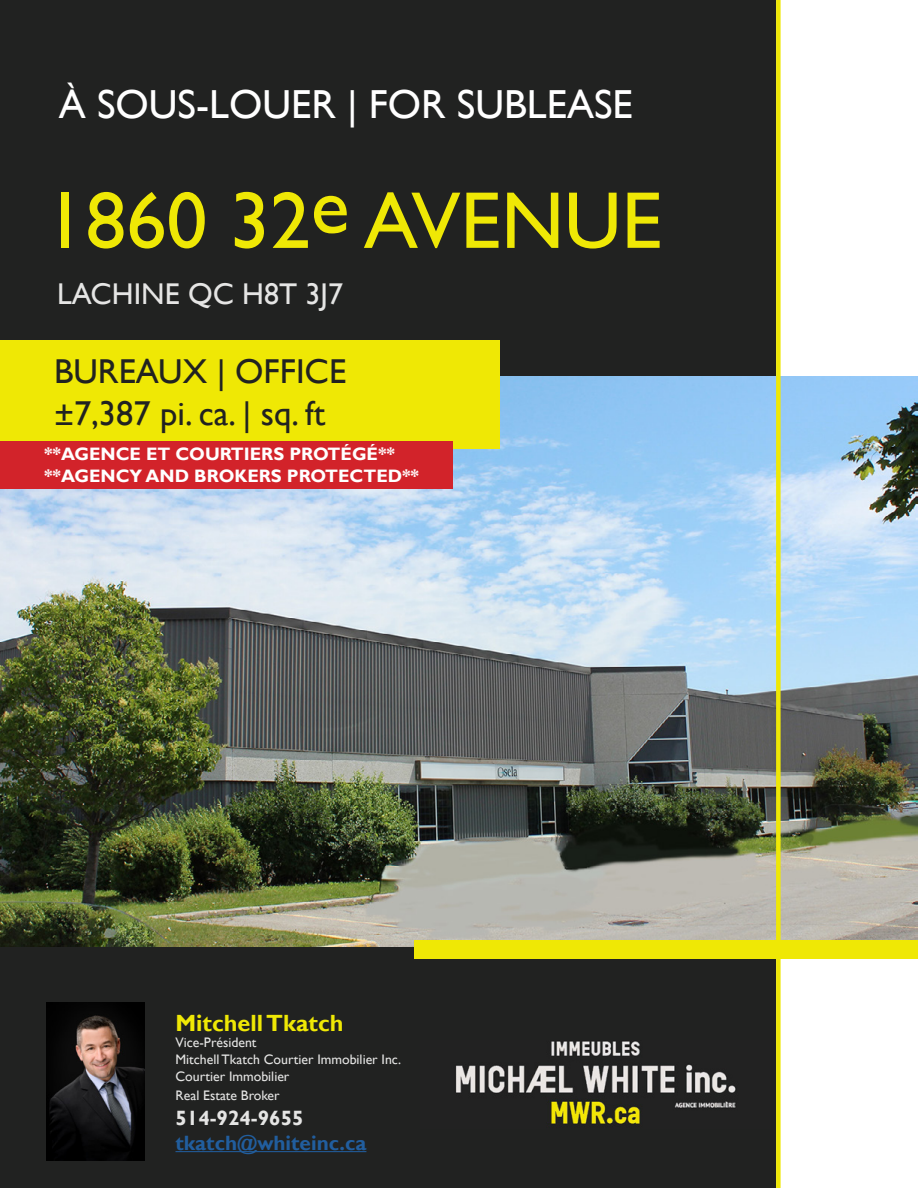
<style>
.page{position:relative;width:918px;height:1188px;background:#fff}
.page>*{position:absolute;margin:0;border:0;box-sizing:border-box;transform-origin:0 0}
.t1{font:81px "Gill Sans";color:#efe805}
.t2{font:40.5px "Gill Sans";color:#fff}
.t3{font:34.5px/41.4px "Gill Sans";color:#212221}
.t4{font:30px "Gill Sans";color:#e5e5e4}
.t5{font:700 23.4px "Gill Sans";color:#efe805}
.t6{font:700 20.7px "Gill Sans";color:#215e9e}
.t7{font:700 20.7px "Gill Sans";color:#e5e5e4}
.t8{font:700 18px "Gill Sans";color:#fff}
.t9{font:13.8px "Gill Sans";color:#e5e5e4}
</style>
<div class="page">
<div style="left:0;top:0;width:776px;height:1188px;background:#212221"></div>
<img style="left:0;top:377px;width:918px;height:569px">
<div style="left:0;top:340px;width:500px;height:109px;background:#efe805"></div>
<div style="left:414px;top:940px;width:504px;height:18px;background:#efe805"></div>
<div style="left:776px;top:0;width:5px;height:1188px;background:#efe805"></div>
<img style="left:420px;top:1040px;width:350px;height:89px">
<hr style="left:175px;top:1151px;width:191px;height:1px;background:#215e9e">
<img style="left:46px;top:1002px;width:99px;height:159px">
<div style="left:0;top:441px;width:452px;height:47px;background:#d2232a"></div>
<p class="t2" style="left:59px;top:81px;width:576px">À SOUS-LOUER | FOR SUBLEASE</p>
<p class="t1" style="left:45px;top:174px;width:618px">1860 32e AVENUE</p>
<p class="t4" style="left:57px;top:276px;width:287px">LACHINE QC H8T 3J7</p>
<p class="t3" style="left:54px;top:352px;width:294px">BUREAUX | OFFICE ±7,387 pi. ca. | sq. ft</p>
<p class="t8" style="left:44px;top:443px;width:352px">**AGENCE ET COURTIERS PROTÉGÉ**</p>
<p class="t8" style="left:44px;top:465px;width:376px">**AGENCY AND BROKERS PROTECTED**</p>
<p class="t5" style="left:175px;top:1009px;width:169px">Mitchell Tkatch</p>
<p class="t9" style="left:175px;top:1035px;width:83px">Vice-Président</p>
<p class="t9" style="left:175px;top:1051px;width:227px">Mitchell Tkatch Courtier Immobilier Inc.</p>
<p class="t9" style="left:175px;top:1068px;width:115px">Courtier Immobilier</p>
<p class="t9" style="left:175px;top:1088px;width:106px">Real Estate Broker</p>
<p class="t7" style="left:175px;top:1106px;width:130px">514-924-9655</p>
<p class="t6" style="left:175px;top:1131px;width:192px">tkatch@whiteinc.ca</p>
</div>
